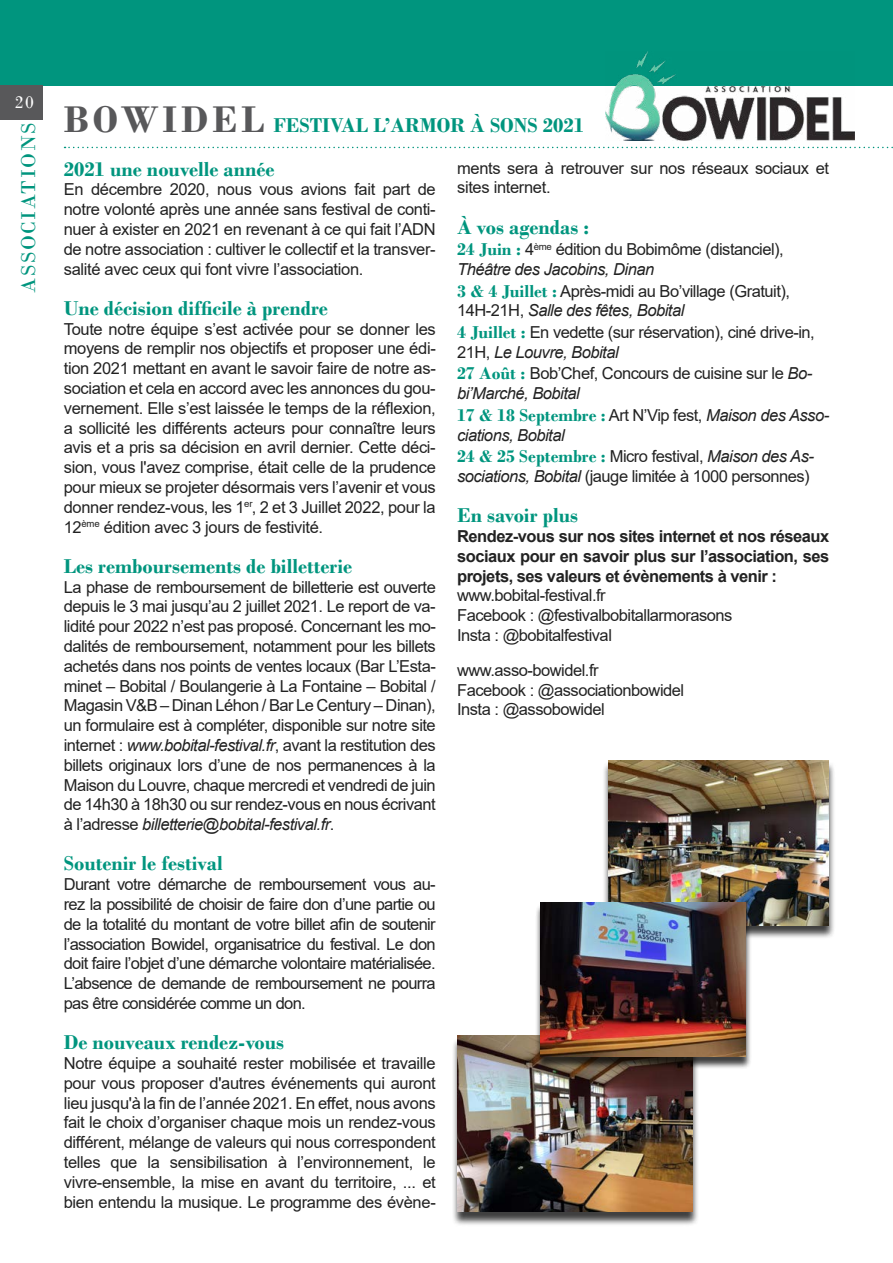
<style>
.page{position:relative;width:893px;height:1263px;background:#fff}
.page>*{position:absolute;margin:0;border:0;box-sizing:border-box;transform-origin:0 0}
.t1{font:700 21px "Bodoni";color:#00957e}
.t2{font:21px "Bodoni";letter-spacing:.08em;color:#00957e}
.t3{font:700 18px "Bodoni";color:#00957e}
.t4{font:18px "Bodoni";color:#fff}
.t5{font:16.5px/19.8px "Arial";letter-spacing:-.03em;color:#222}
.t6{font:700 16.5px/19.8px "Arial";letter-spacing:-.03em;color:#222;text-align:justify}
.t7{font:italic 16.5px "Arial";letter-spacing:-.03em;color:#222}
.s1{font-size:39px;color:#58585a}
.s2{font-style:italic}
.s3{font-family:"Bodoni";font-weight:700;font-size:18px;color:#00957e}
.s4{font-family:"Arial";font-weight:400;font-size:16.5px;color:#222}
.s5{font-family:"Arial";font-weight:400;font-style:italic;font-size:16.5px;color:#222}
</style>
<div class="page">
<div style="left:0;top:0;width:893px;height:85px;background:#00957e"></div>
<div style="left:452px;top:1037px;width:247px;height:189px;background:#000;opacity:.75"></div>
<img style="left:458px;top:1035px;width:235px;height:176px">
<svg style="left:65px;top:147px;width:828px;height:1px"></svg>
<img style="left:606px;top:52px;width:248px;height:89px">
<div style="left:602px;top:761px;width:233px;height:179px;background:#000;opacity:.75"></div>
<img style="left:609px;top:760px;width:220px;height:165px">
<div style="left:535px;top:905px;width:216px;height:165px;background:#000;opacity:.75"></div>
<img style="left:540px;top:902px;width:206px;height:155px">
<div style="left:0;top:85px;width:43px;height:34px;background:#58585a"></div>
<p class="t4" style="left:15px;top:92px;width:21px">20</p>
<p class="t2" style="left:16px;top:293px;width:172px;rotate:-90deg">ASSOCIATIONS</p>
<p class="t1" style="left:64px;top:113px;width:522px"><span class="s1">BOWIDEL</span> FESTIVAL L’ARMOR À SONS 2021</p>
<p class="t1" style="left:64px;top:156px;width:212px">2021 une nouvelle année</p>
<p class="t5" style="left:64px;top:180px;width:373px;text-align:justify">En décembre 2020, nous vous avions fait part de notre volonté après une année sans festival de conti&shy;nuer à exister en 2021 en revenant à ce qui fait l’ADN de notre association : cultiver le collectif et la transver&shy;salité avec ceux qui font vivre l’association.</p>
<p class="t1" style="left:64px;top:295px;width:266px">Une décision difficile à prendre</p>
<p class="t5" style="left:64px;top:319px;width:374px;text-align:justify">Toute notre équipe s’est activée pour se donner les moyens de remplir nos objectifs et proposer une édi&shy;tion 2021 mettant en avant le savoir faire de notre as&shy;sociation et cela en accord avec les annonces du gou&shy;vernement. Elle s’est laissée le temps de la réflexion, a sollicité les différents acteurs pour connaître leurs avis et a pris sa décision en avril dernier. Cette déci&shy;sion, vous l'avez comprise, était celle de la prudence pour mieux se projeter désormais vers l’avenir et vous donner rendez-vous, les 1<sup>er</sup>, 2 et 3 Juillet 2022, pour la 12<sup>ème</sup> édition avec 3 jours de festivité.</p>
<p class="t1" style="left:64px;top:553px;width:290px">Les remboursements de billetterie</p>
<p class="t5" style="left:64px;top:577px;width:374px;text-align:justify">La phase de remboursement de billetterie est ouverte depuis le 3 mai jusqu’au 2 juillet 2021. Le report de va&shy;lidité pour 2022 n’est pas proposé. Concernant les mo&shy;dalités de remboursement, notamment pour les billets achetés dans nos points de ventes locaux (Bar L’Esta&shy;minet – Bobital / Boulangerie à La Fontaine – Bobital / Magasin V&amp;B – Dinan Léhon / Bar Le Century – Dinan), un formulaire est à compléter, disponible sur notre site internet : <span class="s2">www.bobital-festival.fr</span>, avant la restitution des billets originaux lors d’une de nos permanences à la Maison du Louvre, chaque mercredi et vendredi de juin de 14h30 à 18h30 ou sur rendez-vous en nous écrivant à l’adresse <span class="s2">billetterie@bobital-festival.fr</span>.</p>
<p class="t1" style="left:64px;top:851px;width:160px">Soutenir le festival</p>
<p class="t5" style="left:64px;top:874px;width:373px;text-align:justify">Durant votre démarche de remboursement vous au&shy;rez la possibilité de choisir de faire don d’une partie ou de la totalité du montant de votre billet afin de soutenir l’association Bowidel, organisatrice du festival. Le don doit faire l’objet d’une démarche volontaire matérialisée.<br>L’absence de demande de remboursement ne pourra pas être considérée comme un don.</p>
<p class="t1" style="left:64px;top:1030px;width:222px">De nouveaux rendez-vous</p>
<p class="t5" style="left:64px;top:1053px;width:374px;text-align:justify">Notre équipe a souhaité rester mobilisée et travaille pour vous proposer d'autres événements qui auront lieu jusqu'à la fin de l’année 2021. En effet, nous avons fait le choix d’organiser chaque mois un rendez-vous différent, mélange de valeurs qui nous correspondent telles que la sensibilisation à l’environnement, le vivre-ensemble, la mise en avant du territoire, ... et bien entendu la musique. Le programme des évène-</p>
<p class="t5" style="left:457px;top:158px;width:374px">ments sera à retrouver sur nos réseaux sociaux et sites internet.</p>
<p class="t1" style="left:457px;top:214px;width:134px">À vos agendas :</p>
<p class="t5" style="left:457px;top:239px;width:328px"><span class="s3">24 Juin :</span> 4<sup>ème</sup> édition du Bobimôme (distanciel),<br><span class="s2">Théâtre des Jacobins, Dinan</span></p>
<p class="t5" style="left:457px;top:281px;width:334px"><span class="s3">3 &amp; 4 Juillet :</span> Après-midi au Bo’village (Gratuit),<br>14H-21H, <span class="s2">Salle des fêtes, Bobital</span></p>
<p class="t5" style="left:457px;top:322px;width:359px"><span class="s3">4 Juillet :</span> En vedette (sur réservation), ciné drive-in,<br>21H, <span class="s2">Le Louvre, Bobital</span></p>
<p class="t5" style="left:457px;top:364px;width:357px"><span class="s3">27 Août :</span> Bob’Chef, Concours de cuisine sur le <span class="s2">Bo&shy;bi’Marché, Bobital</span></p>
<p class="t3" style="left:457px;top:404px;width:374px">17 &amp; 18 Septembre : <span class="s4">Art N’Vip fest,</span> <span class="s5">Maison des Asso-</span></p>
<p class="t7" style="left:457px;top:424px;width:109px">ciations, Bobital</p>
<p class="t3" style="left:457px;top:446px;width:358px">24 &amp; 25 Septembre : <span class="s4">Micro festival,</span> <span class="s5">Maison des As-</span></p>
<p class="t5" style="left:457px;top:466px;width:354px"><span class="s2">sociations, Bobital</span> (jauge limitée à 1000 personnes)</p>
<p class="t1" style="left:457px;top:503px;width:122px">En savoir plus</p>
<p class="t6" style="left:457px;top:526px;width:374px">Rendez-vous sur nos sites internet et nos réseaux sociaux pour en savoir plus sur l’association, ses projets, ses valeurs et évènements à venir :</p>
<p class="t5" style="left:457px;top:586px;width:277px">www.bobital-festival.fr<br>Facebook : @festivalbobitallarmorasons<br>Insta : @bobitalfestival</p>
<p class="t5" style="left:457px;top:660px;width:229px">www.asso-bowidel.fr<br>Facebook : @associationbowidel<br>Insta : @assobowidel</p>
</div>
